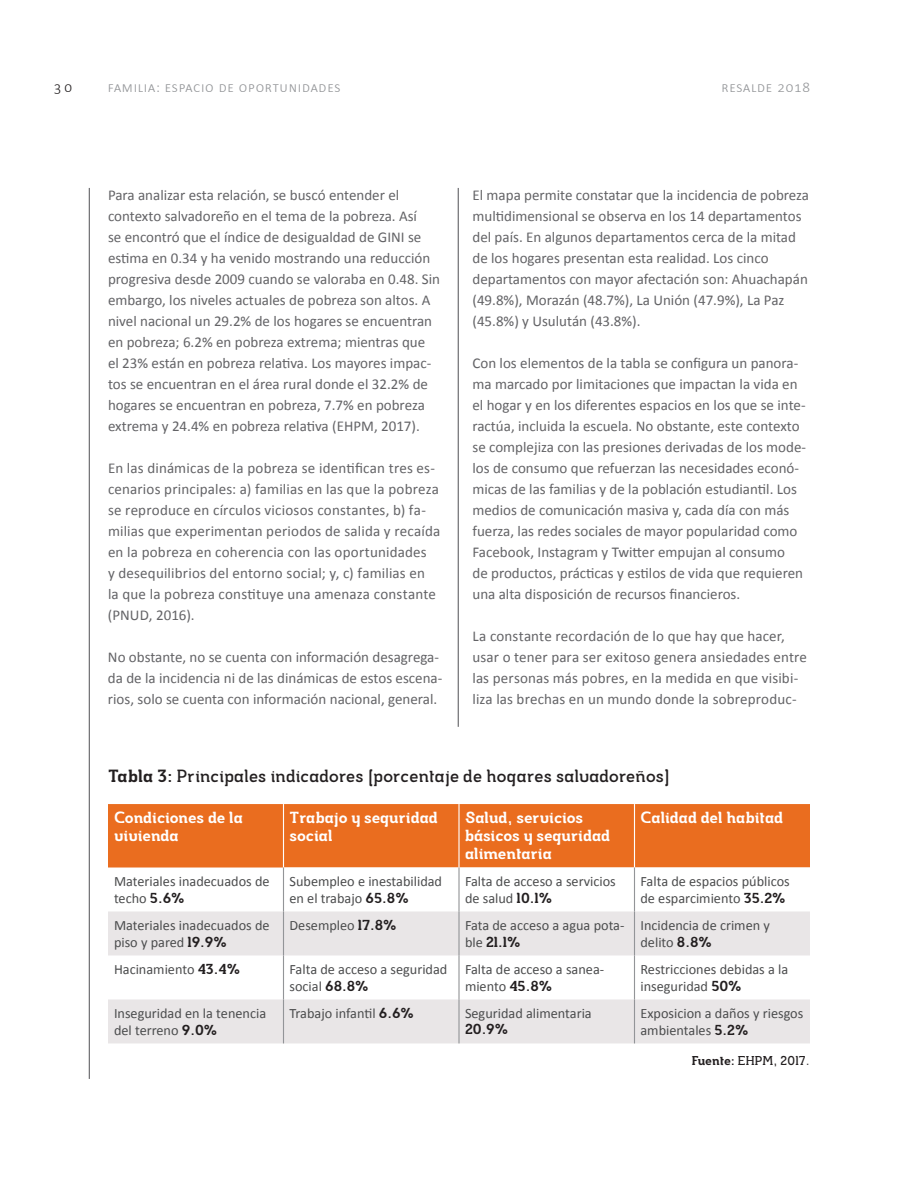
<style>
.page{position:relative;width:918px;height:1188px;background:#fff}
.page>*{position:absolute;margin:0;border:0;box-sizing:border-box;transform-origin:0 0}
.t1{font:16.5px "Musket";color:#231f20}
.t2{font:15px/21px "Calibri";color:#636366}
.t3{font:700 15px/18px "Musket";color:#fff}
.t4{font:300 15px "Calibri";letter-spacing:.05em;color:#939598}
.t5{font:300 15px "Calibri";color:#231f20}
.t6{font:14.25px/17.1px "Calibri";color:#4b4c4d}
.t7{font:700 13.5px "Musket";color:#231f20}
.t8{font:12px "Musket";color:#231f20}
.s1{font-weight:700}
.s2{font-family:"Musket";font-weight:700;font-size:13.5px;color:#231f20}
.s3{font-family:"Calibri";font-weight:400;font-size:14.25px;color:#4b4c4d}
</style>
<div class="page">
<hr style="left:89px;top:188px;width:1px;height:891px;background:#636366">
<hr style="left:458px;top:188px;width:1px;height:539px;background:#636366">
<div style="left:108px;top:804px;width:702px;height:64px;background:#ea6d1f"></div>
<svg style="left:108px;top:911px;width:702px;height:132px;fill:#e9e6e7"></svg>
<hr style="left:283px;top:804px;width:1px;height:64px;background:#fff">
<hr style="left:458px;top:804px;width:2px;height:64px;background:#fff">
<hr style="left:634px;top:804px;width:1px;height:64px;background:#fff">
<hr style="left:283px;top:868px;width:1px;height:43px;background:#939598">
<hr style="left:458px;top:868px;width:2px;height:43px;background:#939598">
<hr style="left:634px;top:868px;width:1px;height:43px;background:#939598">
<hr style="left:283px;top:911px;width:1px;height:44px;background:#939598">
<hr style="left:458px;top:911px;width:2px;height:44px;background:#939598">
<hr style="left:634px;top:911px;width:1px;height:44px;background:#939598">
<hr style="left:283px;top:955px;width:1px;height:44px;background:#939598">
<hr style="left:458px;top:955px;width:2px;height:44px;background:#939598">
<hr style="left:634px;top:955px;width:1px;height:44px;background:#939598">
<hr style="left:283px;top:999px;width:1px;height:44px;background:#939598">
<hr style="left:458px;top:999px;width:2px;height:44px;background:#939598">
<hr style="left:634px;top:999px;width:1px;height:44px;background:#939598">
<p class="t5" style="left:54px;top:78px;width:20px">30</p>
<p class="t4" style="left:108px;top:78px;width:234px">familia: espacio de oportunidades</p>
<p class="t4" style="left:722px;top:78px;width:90px">resalde 2018</p>
<p class="t2" style="left:108px;top:184px;width:334px">Para analizar esta relación, se buscó entender el contexto salvadoreño en el tema de la pobreza. Así<br>se encontró que el índice de desigualdad de GINI se estima en 0.34 y ha venido mostrando una reducción progresiva desde 2009 cuando se valoraba en 0.48. Sin embargo, los niveles actuales de pobreza son altos. A nivel nacional un 29.2% de los hogares se encuentran en pobreza; 6.2% en pobreza extrema; mientras que<br>el 23% están en pobreza relativa. Los mayores impac&shy;tos se encuentran en el área rural donde el 32.2% de hogares se encuentran en pobreza, 7.7% en pobreza extrema y 24.4% en pobreza relativa (EHPM, 2017).</p>
<p class="t2" style="left:108px;top:457px;width:334px">En las dinámicas de la pobreza se identifican tres es&shy;cenarios principales: a) familias en las que la pobreza se reproduce en círculos viciosos constantes, b) fa&shy;milias que experimentan periodos de salida y recaída en la pobreza en coherencia con las oportunidades<br>y desequilibrios del entorno social; y, c) familias en<br>la que la pobreza constituye una amenaza constante (PNUD, 2016).</p>
<p class="t2" style="left:108px;top:646px;width:336px">No obstante, no se cuenta con información desagrega&shy;da de la incidencia ni de las dinámicas de estos escena&shy;rios, solo se cuenta con información nacional, general.</p>
<p class="t2" style="left:472px;top:184px;width:338px">El mapa permite constatar que la incidencia de pobreza multidimensional se observa en los 14 departamentos del país. En algunos departamentos cerca de la mitad de los hogares presentan esta realidad. Los cinco departamentos con mayor afectación son: Ahuachapán (49.8%), Morazán (48.7%), La Unión (47.9%), La Paz (45.8%) y Usulután (43.8%).</p>
<p class="t2" style="left:472px;top:352px;width:335px">Con los elementos de la tabla se configura un panora&shy;ma marcado por limitaciones que impactan la vida en el hogar y en los diferentes espacios en los que se inte&shy;ractúa, incluida la escuela. No obstante, este contexto se complejiza con las presiones derivadas de los mode&shy;los de consumo que refuerzan las necesidades econó&shy;micas de las familias y de la población estudiantil. Los medios de comunicación masiva y, cada día con más fuerza, las redes sociales de mayor popularidad como Facebook, Instagram y Twitter empujan al consumo<br>de productos, prácticas y estilos de vida que requieren una alta disposición de recursos financieros.</p>
<p class="t2" style="left:472px;top:625px;width:336px">La constante recordación de lo que hay que hacer, usar o tener para ser exitoso genera ansiedades entre las personas más pobres, en la medida en que visibi&shy;liza las brechas en un mundo donde la sobreproduc-</p>
<p class="t1" style="left:108px;top:766px;width:563px"><span class="s1">Tabla 3:</span> Principales indicadores (porcentaje de hogares salvadoreños)</p>
<p class="t3" style="left:114px;top:810px;width:130px">Condiciones de la vivienda</p>
<p class="t3" style="left:290px;top:810px;width:150px">Trabajo y seguridad social</p>
<p class="t3" style="left:465px;top:810px;width:147px">Salud, servicios básicos y seguridad alimentaria</p>
<p class="t3" style="left:640px;top:810px;width:144px">Calidad del habitad</p>
<p class="t6" style="left:114px;top:873px;width:157px">Materiales inadecuados de techo <span class="s2">5.6%</span></p>
<p class="t6" style="left:290px;top:873px;width:154px">Subempleo e inestabilidad en el trabajo <span class="s2">65.8%</span></p>
<p class="t6" style="left:465px;top:873px;width:152px">Falta de acceso a servicios de salud <span class="s2">10.1%</span></p>
<p class="t6" style="left:640px;top:873px;width:151px">Falta de espacios públicos de esparcimiento <span class="s2">35.2%</span></p>
<p class="t6" style="left:114px;top:917px;width:157px">Materiales inadecuados de piso y pared <span class="s2">19.9%</span></p>
<p class="t6" style="left:290px;top:917px;width:109px">Desempleo <span class="s2">17.8%</span></p>
<p class="t6" style="left:465px;top:917px;width:161px">Fata de acceso a agua pota-</p>
<p class="t6" style="left:640px;top:917px;width:131px">Incidencia de crimen y delito <span class="s2">8.8%</span></p>
<p class="t7" style="left:465px;top:934px;width:57px"><span class="s3">ble</span> 21.1%</p>
<p class="t6" style="left:114px;top:961px;width:128px">Hacinamiento <span class="s2">43.4%</span></p>
<p class="t6" style="left:290px;top:961px;width:159px">Falta de acceso a seguridad social <span class="s2">68.8%</span></p>
<p class="t6" style="left:465px;top:961px;width:141px">Falta de acceso a sanea&shy;miento <span class="s2">45.8%</span></p>
<p class="t6" style="left:640px;top:961px;width:149px">Restricciones debidas a la inseguridad <span class="s2">50%</span></p>
<p class="t6" style="left:114px;top:1005px;width:154px">Inseguridad en la tenencia del terreno <span class="s2">9.0%</span></p>
<p class="t6" style="left:290px;top:1005px;width:126px">Trabajo infantil <span class="s2">6.6%</span></p>
<p class="t6" style="left:465px;top:1005px;width:128px">Seguridad alimentaria</p>
<p class="t6" style="left:640px;top:1005px;width:164px">Exposicion a daños y riesgos ambientales <span class="s2">5.2%</span></p>
<p class="t8" style="left:692px;top:1054px;width:120px"><span class="s1">Fuente:</span> EHPM, 2017.</p>
<p class="t7" style="left:465px;top:1021px;width:45px">20.9%</p>
</div>
